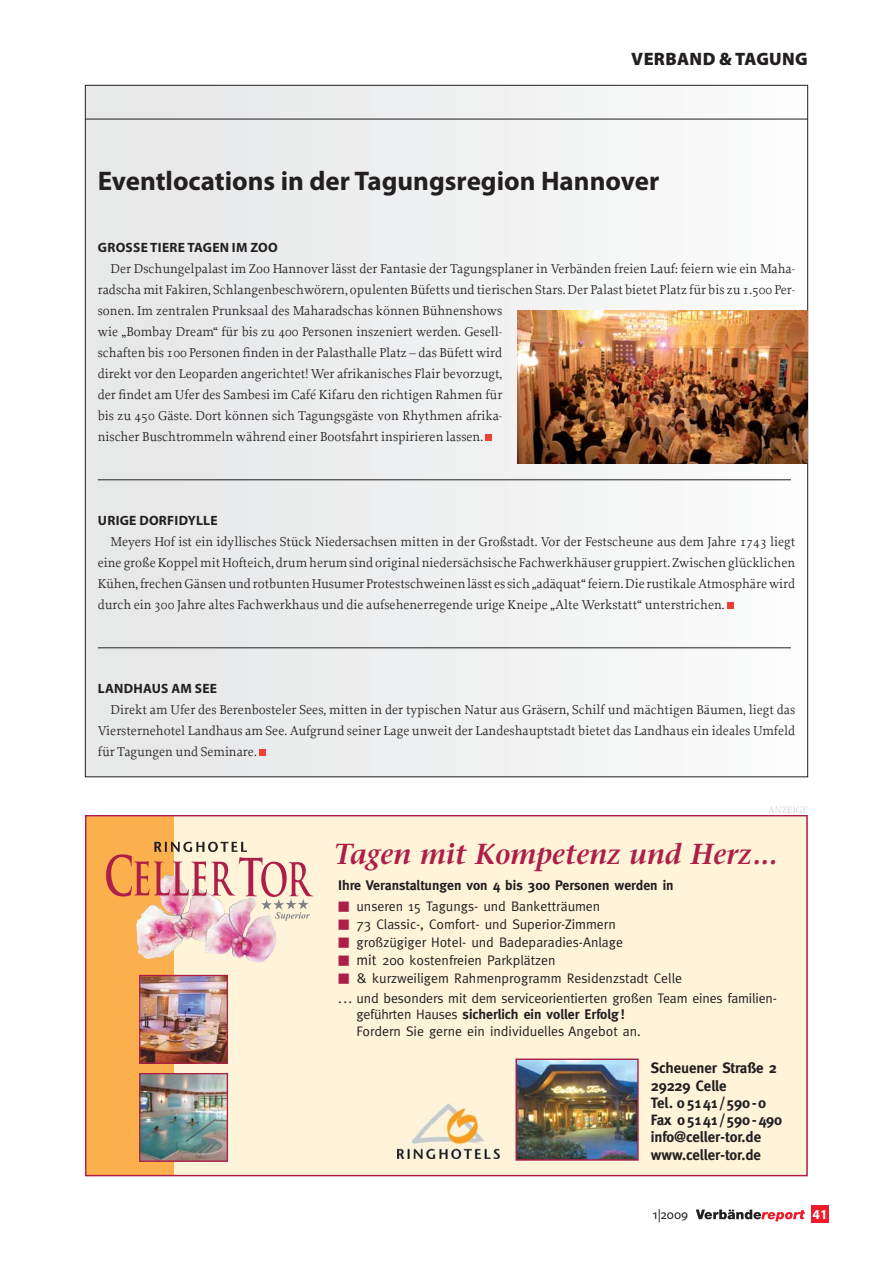
<style>
.page{position:relative;width:893px;height:1263px;background:#fff}
.page>*{position:absolute;margin:0;border:0;box-sizing:border-box;transform-origin:0 0}
.t1{font:italic 600 28.8px "Stone Serif";color:#ae1f48;scale:.95 1}
.t2{font:700 27px "Myriad Pro";color:#231f20}
.t3{font:900 18px "Myriad Pro";letter-spacing:.02em;color:#231f20}
.t4{font:700 15px/17.2px "Meta";letter-spacing:-.005em;color:#231f20}
.t5{font:13.8px/19.5px "Meta";color:#231f20}
.t6{font:700 13.8px "Meta";color:#231f20}
.t7{font:13.5px/21px "Proforma";color:#231f20;text-align:justify}
.t8{font:700 13.5px "Myriad Pro";letter-spacing:.02em;color:#231f20}
.t9{font:13.5px "Myriad Pro";color:#231f20}
.t10{font:700 13.5px "Myriad Pro";color:#fff}
.t11{font:9.75px "Proforma";color:#d1d3d4}
.s1{font-family:"Universal Newswith Comm Pi";font-size:12.75px;color:#ae1f48}
.s2{font-size:14.85px}
.s3{font-weight:700}
</style>
<div class="page">
<div style="left:811px;top:1205px;width:18px;height:17px;background:#ed1c2b"></div>
<svg style="left:696px;top:1209px;width:109px;height:12px"></svg>
<div style="left:85px;top:85px;width:723px;height:692px;background:linear-gradient(to right,#e5e6e6,#fbfcfc)"></div>
<hr style="left:85px;top:119px;width:723px;height:1px;background:#231f20">
<div style="left:85px;top:815px;width:89px;height:361px;background:#fcb04d"></div>
<div style="left:174px;top:815px;width:634px;height:361px;background:#fff4da"></div>
<img style="left:397px;top:1104px;width:102px;height:54px">
<img style="left:141px;top:977px;width:85px;height:85px">
<div style="left:139px;top:975px;width:89px;height:89px;border:1px solid #ae1f48"></div>
<img style="left:141px;top:1075px;width:85px;height:85px">
<div style="left:139px;top:1073px;width:89px;height:89px;border:1px solid #ae1f48"></div>
<img style="left:517px;top:1060px;width:120px;height:99px">
<div style="left:515px;top:1058px;width:124px;height:103px;border:1px solid #ae1f48"></div>
<img style="left:136px;top:904px;width:33px;height:23px">
<img style="left:106px;top:854px;width:208px;height:43px">
<img style="left:154px;top:841px;width:93px;height:11px">
<img style="left:261px;top:899px;width:49px;height:24px">
<div style="left:85px;top:815px;width:723px;height:361px;border:2px solid #ae1f48"></div>
<svg style="left:486px;top:435px;width:6px;height:6px"></svg>
<hr style="left:98px;top:479px;width:693px;height:1px;background:#231f20">
<svg style="left:727px;top:603px;width:6px;height:6px"></svg>
<hr style="left:98px;top:647px;width:693px;height:1px;background:#231f20">
<div style="left:259px;top:750px;width:7px;height:6px;background:#ef4038"></div>
<img style="left:517px;top:311px;width:290px;height:153px">
<h3 class="t3" style="left:631px;top:49px;width:178px">VERBAND &amp; TAGUNG</h3>
<h2 class="t2" style="left:98px;top:171px;width:563px">Eventlocations in der Tagungsregion Hannover</h2>
<p class="t8" style="left:98px;top:242px;width:181px">GROSSE TIERE TAGEN IM ZOO</p>
<p class="t7" style="left:98px;top:259px;width:699px;text-align:left;text-indent:13px">Der Dschungelpalast im Zoo Hannover lässt der Fantasie der Tagungsplaner in Verbänden freien Lauf: feiern wie ein Maha&shy;radscha mit Fakiren, Schlangenbeschwörern, opulenten Büfetts und tierischen Stars. Der Palast bietet Platz für bis zu 1.500 Per&shy;sonen. Im zentralen Prunksaal des Maharadschas können Bühnenshows<br>wie „Bombay Dream“ für bis zu 400 Personen inszeniert werden. Gesell-<br>schaften bis 100 Personen finden in der Palasthalle Platz – das Büfett wird<br>direkt vor den Leoparden angerichtet! Wer afrikanisches Flair bevorzugt,<br>der findet am Ufer des Sambesi im Café Kifaru den richtigen Rahmen für<br>bis zu 450 Gäste. Dort können sich Tagungsgäste von Rhythmen afrika-<br>nischer Buschtrommeln während einer Bootsfahrt inspirieren lassen.</p>
<p class="t8" style="left:98px;top:515px;width:121px">URIGE DORFIDYLLE</p>
<p class="t7" style="left:98px;top:532px;width:699px;text-indent:13px">Meyers Hof ist ein idyllisches Stück Niedersachsen mitten in der Großstadt. Vor der Festscheune aus dem Jahre 1743 liegt eine große Koppel mit Hofteich, drum herum sind original niedersächsische Fachwerkhäuser gruppiert. Zwischen glücklichen Kühen, frechen Gänsen und rotbunten Husumer Protestschweinen lässt es sich „adäquat“ feiern. Die rustikale Atmosphäre wird durch ein 300 Jahre altes Fachwerkhaus und die aufsehenerregende urige Kneipe „Alte Werkstatt“ unterstrichen.</p>
<p class="t8" style="left:98px;top:683px;width:121px">LANDHAUS AM SEE</p>
<p class="t7" style="left:98px;top:700px;width:699px;text-indent:13px">Direkt am Ufer des Berenbosteler Sees, mitten in der typischen Natur aus Gräsern, Schilf und mächtigen Bäumen, liegt das Viersternehotel Landhaus am See. Aufgrund seiner Lage unweit der Landeshauptstadt bietet das Landhaus ein ideales Umfeld für Tagungen und Seminare.</p>
<p class="t11" style="left:768px;top:806px;width:41px">ANZEIGE</p>
<h1 class="t1" style="left:334px;top:843px;width:469px">Tagen mit Kompetenz und Herz...</h1>
<p class="t6" style="left:338px;top:879px;width:337px">Ihre Veranstaltungen von 4 bis 300 Personen werden in</p>
<p class="t5" style="left:338px;top:898px;width:264px"><span class="s1">-</span> unseren 15 Tagungs- und Banketträumen</p>
<p class="t5" style="left:338px;top:916px;width:279px"><span class="s1">-</span> 73 Classic-, Comfort- und Superior-Zimmern</p>
<p class="t5" style="left:338px;top:934px;width:286px"><span class="s1">-</span> großzügiger Hotel- und Badeparadies-Anlage</p>
<p class="t5" style="left:338px;top:952px;width:219px"><span class="s1">-</span> <span class="s2">mit</span> 200 kostenfreien Parkplätzen</p>
<p class="t5" style="left:338px;top:970px;width:440px"><span class="s1">-</span> <span class="s2">&amp;</span> kurzweiligem Rahmenprogramm Residenzstadt Celle<br>... und besonders mit dem serviceorientierten großen Team eines familien-</p>
<p class="t5" style="left:356px;top:1008px;width:286px;line-height:16.5px">geführten Hauses <span class="s3">sicherlich ein voller Erfolg !<br></span>Fordern Sie gerne ein individuelles Angebot an.</p>
<p class="t4" style="left:651px;top:1060px;width:133px">Scheuener Straße 2<br>29229 Celle<br>Tel. 05141/590-0<br>Fax 05141 /590-490 info@celler-tor.de www.celler-tor.de</p>
<p class="t9" style="left:653px;top:1209px;width:37px">1|2009</p>
<p class="t10" style="left:812px;top:1209px;width:16px">41</p>
</div>
